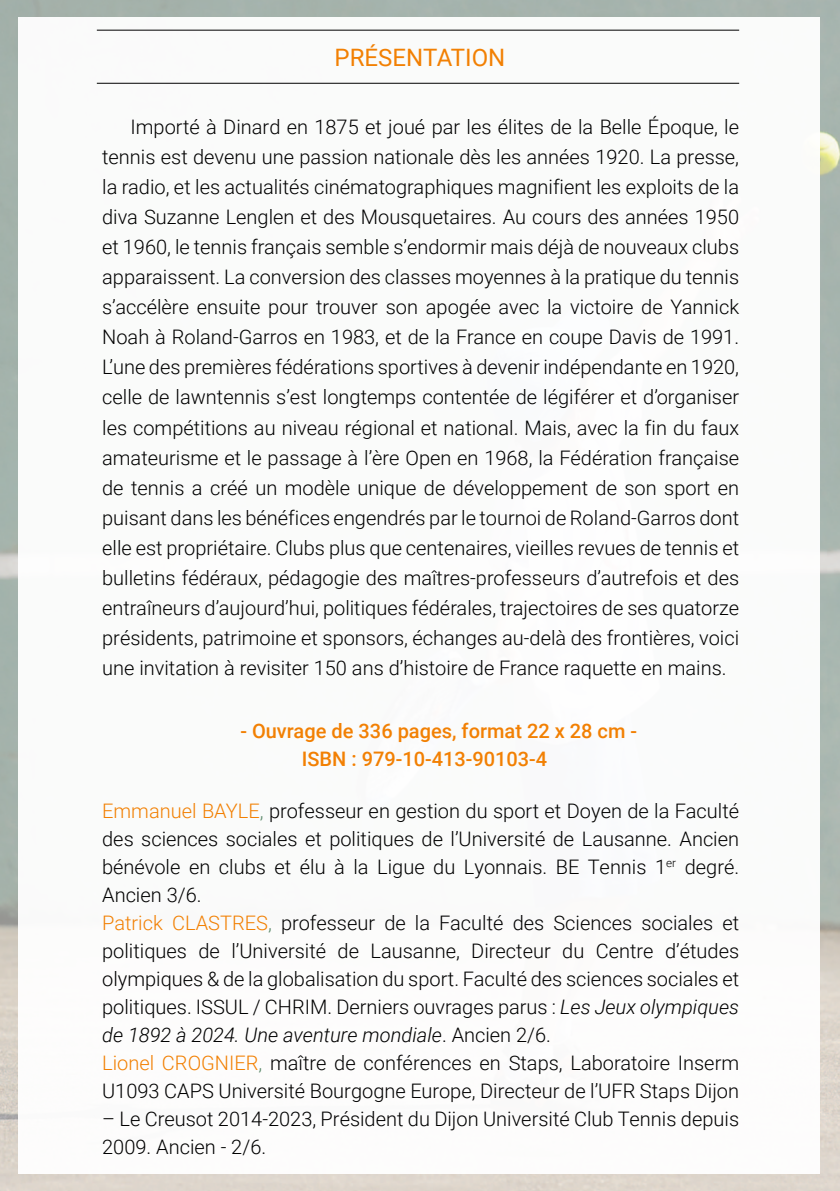
<style>
.page{position:relative;width:840px;height:1191px;background:#fff}
.page>*{position:absolute;margin:0;border:0;box-sizing:border-box;transform-origin:0 0}
.t1{font:24px "Roboto";color:#f28003}
.t2{font:300 20px/30px "Roboto";color:#000}
.t3{font:500 20px/28px "Roboto";color:#f28003}
.s1{color:#f28003}
.s2{color:#5b896c}
.s3{font-style:italic}
</style>
<div class="page">
<hr style="left:97px;top:30px;width:641px;height:1px;background:#000">
<hr style="left:97px;top:83px;width:641px;height:1px;background:#000">
<p class="t1" style="left:334px;top:41px;width:172px">PRÉSENTATION</p>
<p class="t2" style="left:102px;top:111px;width:638px;text-align:justify;text-indent:28px">Importé à Dinard en 1875 et joué par les élites de la Belle Époque, le tennis est devenu une passion nationale dès les années 1920. La presse, la radio, et les actualités cinématographiques magnifient les exploits de la diva Suzanne Lenglen et des Mousquetaires. Au cours des années 1950 et 1960, le tennis français semble s’endormir mais déjà de nouveaux clubs apparaissent. La conversion des classes moyennes à la pratique du tennis s’accélère ensuite pour trouver son apogée avec la victoire de Yannick Noah à Roland-Garros en 1983, et de la France en coupe Davis de 1991.<br>L’une des premières fédérations sportives à devenir indépendante en 1920, celle de lawntennis s’est longtemps contentée de légiférer et d’organiser les compétitions au niveau régional et national. Mais, avec la fin du faux amateurisme et le passage à l’ère Open en 1968, la Fédération française de tennis a créé un modèle unique de développement de son sport en puisant dans les bénéfices engendrés par le tournoi de Roland-Garros dont elle est propriétaire. Clubs plus que centenaires, vieilles revues de tennis et bulletins fédéraux, pédagogie des maîtres-professeurs d’autrefois et des entraîneurs d’aujourd’hui, politiques fédérales, trajectoires de ses quatorze présidents, patrimoine et sponsors, échanges au-delà des frontières, voici une invitation à revisiter 150 ans d’histoire de France raquette en mains.</p>
<p class="t3" style="left:302px;top:716px;width:336px;text-indent:-61px">- Ouvrage de 336 pages, format 22 x 28 cm -<br>ISBN : 979-10-413-90103-4</p>
<p class="t2" style="left:102px;top:795px;width:638px;line-height:28px"><span class="s1">Emmanuel BAYLE</span><span class="s2">,</span> professeur en gestion du sport et Doyen de la Faculté des sciences sociales et politiques de l’Université de Lausanne. Ancien bénévole en clubs et élu à la Ligue du Lyonnais. BE Tennis 1<sup>er</sup> degré.<br>Ancien 3/6.<br><span class="s1">Patrick CLASTRES</span><span class="s2">,</span> professeur de la Faculté des Sciences sociales et politiques de l’Université de Lausanne, Directeur du Centre d’études olympiques &amp; de la globalisation du sport. Faculté des sciences sociales et politiques. ISSUL / CHRIM. Derniers ouvrages parus : <span class="s3">Les Jeux olympiques de 1892 à 2024. Une aventure mondiale</span>. Ancien 2/6.<br><span class="s1">Lionel CROGNIER</span><span class="s2">,</span> maître de conférences en Staps, Laboratoire Inserm U1093 CAPS Université Bourgogne Europe, Directeur de l’UFR Staps Dijon</p>
<p class="t2" style="left:102px;top:1103px;width:638px;line-height:28px">– Le Creusot 2014-2023, Président du Dijon Université Club Tennis depuis<br>2009. Ancien - 2/6.</p>
</div>
